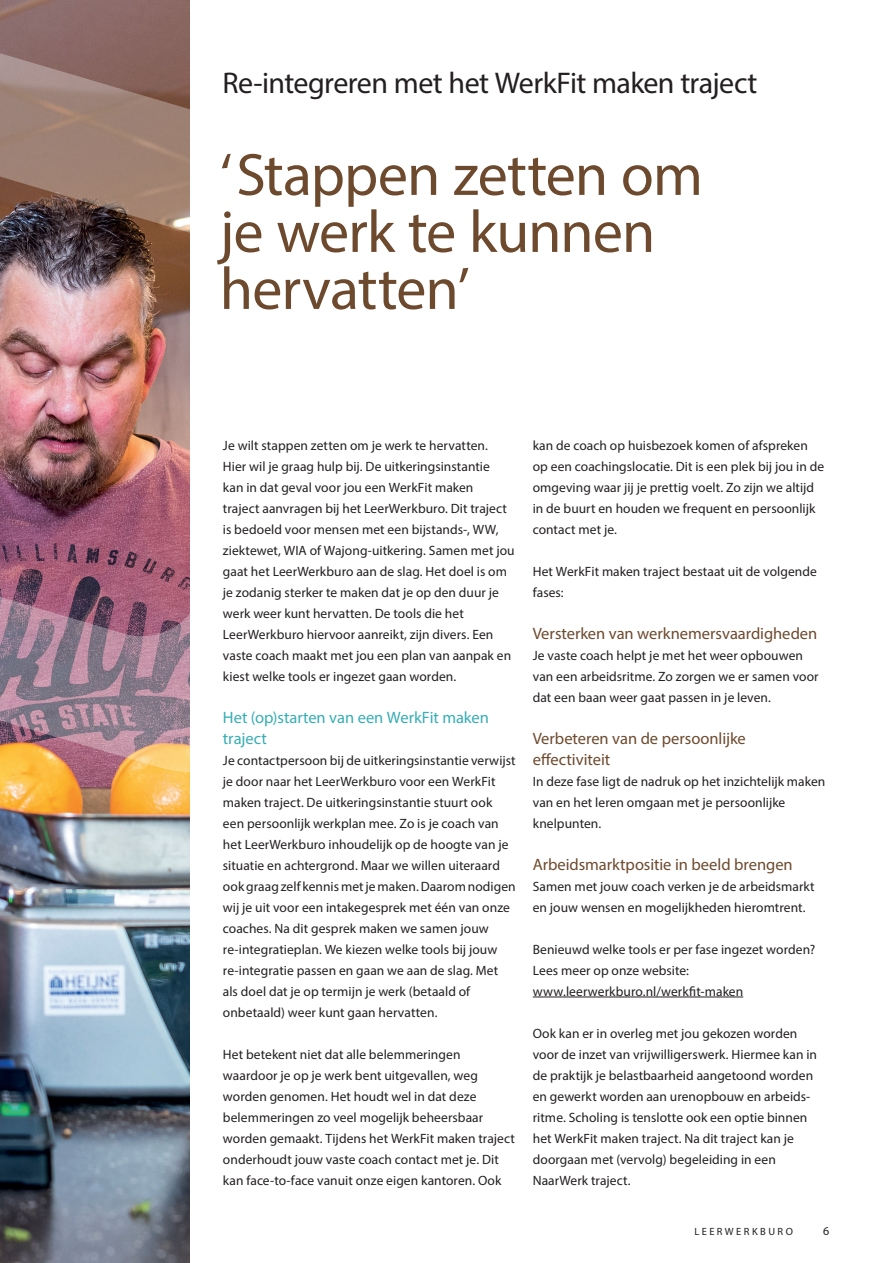
<style>
.page{position:relative;width:893px;height:1263px;background:#fff}
.page>*{position:absolute;margin:0;border:0;box-sizing:border-box;transform-origin:0 0}
.t1{font:60px/57px "Myriad Pro";letter-spacing:-.015em;color:#6d4a2e}
.t2{font:30px "Myriad Pro";letter-spacing:-.02em;color:#231f20}
.t3{font:16.5px/21px "Myriad Pro";color:#6d4a2e}
.t4{font:16.5px/21px "Myriad Pro";color:#36aeb4}
.t5{font:13.5px/21px "Myriad Pro";letter-spacing:.005em;color:#231f20}
.t6{font:12px "Myriad Pro";color:#231f20}
.t7{font:10.5px "Myriad Pro";letter-spacing:.23em;color:#231f20}
</style>
<div class="page">
<img style="left:0;top:0;width:189px;height:1263px">
<img style="left:0;top:28px;width:190px;height:745px">
<hr style="left:533px;top:997px;width:210px;height:1px;background:#231f20">
<h2 class="t2" style="left:222px;top:64px;width:536px">Re-integreren met het WerkFit maken traject</h2>
<h1 class="t1" style="left:220px;top:145px;width:485px">‘Stappen zetten om je werk te kunnen hervatten’</h1>
<p class="t5" style="left:223px;top:434px;width:293px">Je wilt stappen zetten om je werk te hervatten.<br>Hier wil je graag hulp bij. De uitkeringsinstantie<br>kan in dat geval voor jou een WerkFit maken<br>traject aanvragen bij het LeerWerkburo. Dit traject is bedoeld voor mensen met een bijstands-, WW, ziektewet, WIA of Wajong-uitkering. Samen met jou gaat het LeerWerkburo aan de slag. Het doel is om je zodanig sterker te maken dat je op den duur je werk weer kunt hervatten. De tools die het LeerWerkburo hiervoor aanreikt, zijn divers. Een vaste coach maakt met jou een plan van aanpak en kiest welke tools er ingezet gaan worden.</p>
<p class="t4" style="left:223px;top:706px;width:267px">Het (op)starten van een WerkFit maken traject</p>
<p class="t5" style="left:223px;top:749px;width:294px">Je contactpersoon bij de uitkeringsinstantie verwijst je door naar het LeerWerkburo voor een WerkFit maken traject. De uitkeringsinstantie stuurt ook een persoonlijk werkplan mee. Zo is je coach van het LeerWerkburo inhoudelijk op de hoogte van je situatie en achtergrond. Maar we willen uiteraard ook graag zelf kennis met je maken. Daarom nodigen wij je uit voor een intakegesprek met één van onze coaches. Na dit gesprek maken we samen jouw re-integratieplan. We kiezen welke tools bij jouw re-integratie passen en gaan we aan de slag. Met als doel dat je op termijn je werk (betaald of onbetaald) weer kunt gaan hervatten.</p>
<p class="t5" style="left:223px;top:1043px;width:294px">Het betekent niet dat alle belemmeringen waardoor je op je werk bent uitgevallen, weg worden genomen. Het houdt wel in dat deze belemmeringen zo veel mogelijk beheersbaar worden gemaakt. Tijdens het WerkFit maken traject onderhoudt jouw vaste coach contact met je. Dit kan face-to-face vanuit onze eigen kantoren. Ook</p>
<p class="t5" style="left:533px;top:434px;width:293px">kan de coach op huisbezoek komen of afspreken op een coachingslocatie. Dit is een plek bij jou in de omgeving waar jij je prettig voelt. Zo zijn we altijd in de buurt en houden we frequent en persoonlijk contact met je.</p>
<p class="t5" style="left:533px;top:560px;width:286px">Het WerkFit maken traject bestaat uit de volgende fases:</p>
<p class="t3" style="left:533px;top:622px;width:286px">Versterken van werknemersvaardigheden</p>
<p class="t5" style="left:533px;top:644px;width:287px">Je vaste coach helpt je met het weer opbouwen van een arbeidsritme. Zo zorgen we er samen voor dat een baan weer gaat passen in je leven.</p>
<p class="t3" style="left:533px;top:727px;width:214px">Verbeteren van de persoonlijke effectiviteit</p>
<p class="t5" style="left:533px;top:770px;width:294px">In deze fase ligt de nadruk op het inzichtelijk maken van en het leren omgaan met je persoonlijke knelpunten.</p>
<p class="t3" style="left:533px;top:853px;width:262px">Arbeidsmarktpositie in beeld brengen</p>
<p class="t5" style="left:533px;top:875px;width:284px">Samen met jouw coach verken je de arbeidsmarkt en jouw wensen en mogelijkheden hieromtrent.</p>
<p class="t5" style="left:533px;top:938px;width:284px">Benieuwd welke tools er per fase ingezet worden?<br>Lees meer op onze website: www.leerwerkburo.nl/werkfit-maken</p>
<p class="t5" style="left:533px;top:1022px;width:286px">Ook kan er in overleg met jou gekozen worden voor de inzet van vrijwilligerswerk. Hiermee kan in de praktijk je belastbaarheid aangetoond worden en gewerkt worden aan urenopbouw en arbeids&shy;ritme. Scholing is tenslotte ook een optie binnen het WerkFit maken traject. Na dit traject kan je doorgaan met (vervolg) begeleiding in een NaarWerk traject.</p>
<p class="t6" style="left:823px;top:1224px;width:8px">6</p>
<p class="t7" style="left:694px;top:1225px;width:100px">LEERWERKBURO</p>
</div>
